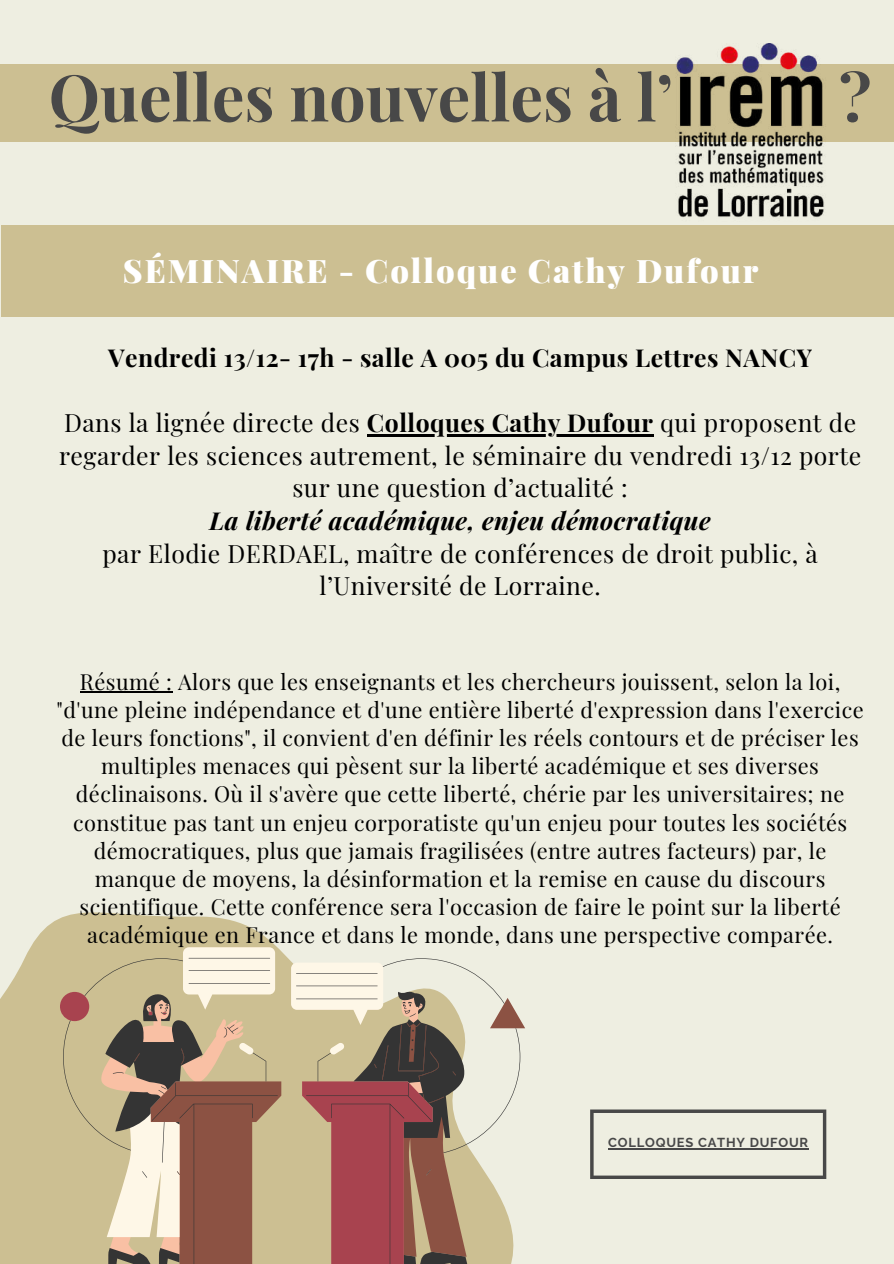
<style>
.page{position:relative;width:894px;height:1264px;background:#fff}
.page>*{position:absolute;margin:0;border:0;box-sizing:border-box;transform-origin:0 0}
.t1{font:700 64.65px "Playfair Display";color:#484848}
.t2{font:900 32.4px "Playfair Display";letter-spacing:.06em;color:#fff}
.t3{font:24.75px/32.7px "Playfair Display";letter-spacing:.02em;color:#000;text-align:center}
.t4{font:700 24.75px "Playfair Display";letter-spacing:.02em;color:#000}
.t5{font:italic 700 24.75px "Playfair Display";letter-spacing:.02em;color:#000}
.t6{font:21.75px/28.2px "Playfair Display";letter-spacing:.02em;color:#000;text-align:center}
.t7{font:700 12.9px "Raleway";letter-spacing:.06em;color:#484848}
.s1{font-weight:700}
</style>
<div class="page">
<div style="left:0;top:0;width:893px;height:1263px;background:#eeeee1"></div>
<div style="left:0;top:65px;width:893px;height:77px;background:#ccbf92"></div>
<img style="left:675px;top:44px;width:150px;height:174px">
<div style="left:1px;top:225px;width:892px;height:91px;background:#ccbf92"></div>
<svg style="left:0;top:912px;width:277px;height:351px;background:#d0c59c"></svg>
<svg style="left:107px;top:947px;width:180px;height:10px"></svg>
<svg style="left:63px;top:957px;width:457px;height:306px"></svg>
<hr style="left:367px;top:434px;width:286px;height:2px;background:#000">
<hr style="left:80px;top:691px;width:92px;height:1px;background:#000">
<svg style="left:590px;top:1109px;width:236px;height:69px"></svg>
<hr style="left:608px;top:1148px;width:200px;height:1px;background:#484848">
<h1 class="t1" style="left:49px;top:52px;width:625px">Quelles nouvelles à l’</h1>
<h1 class="t1" style="left:838px;top:52px;width:34px">?</h1>
<h2 class="t2" style="left:123px;top:248px;width:637px">SÉMINAIRE - Colloque Cathy Dufour</h2>
<p class="t4" style="left:108px;top:340px;width:705px">Vendredi 13/12- 17h - salle A 005 du Campus Lettres NANCY</p>
<p class="t3" style="left:59px;top:405px;width:803px">Dans la lignée directe des <span class="s1">Colloques Cathy Dufour</span> qui proposent de regarder les sciences autrement, le séminaire du vendredi 13/12 porte sur une question d’actualité :</p>
<p class="t5" style="left:209px;top:503px;width:502px">La liberté académique, enjeu démocratique</p>
<p class="t3" style="left:102px;top:536px;width:716px">par Elodie DERDAEL, maître de conférences de droit public, à l’Université de Lorraine.</p>
<p class="t6" style="left:57px;top:666px;width:808px">Résumé : Alors que les enseignants et les chercheurs jouissent, selon la loi, "d'une pleine indépendance et d'une entière liberté d'expression dans l'exercice de leurs fonctions", il convient d'en définir les réels contours et de préciser les multiples menaces qui pèsent sur la liberté académique et ses diverses déclinaisons. Où il s'avère que cette liberté, chérie par les universitaires; ne constitue pas tant un enjeu corporatiste qu'un enjeu pour toutes les sociétés démocratiques, plus que jamais fragilisées (entre autres facteurs) par, le manque de moyens, la désinformation et la remise en cause du discours scientifique. Cette conférence sera l'occasion de faire le point sur la liberté académique en France et dans le monde, dans une perspective comparée.</p>
<p class="t7" style="left:608px;top:1135px;width:201px">COLLOQUES CATHY DUFOUR</p>
</div>
